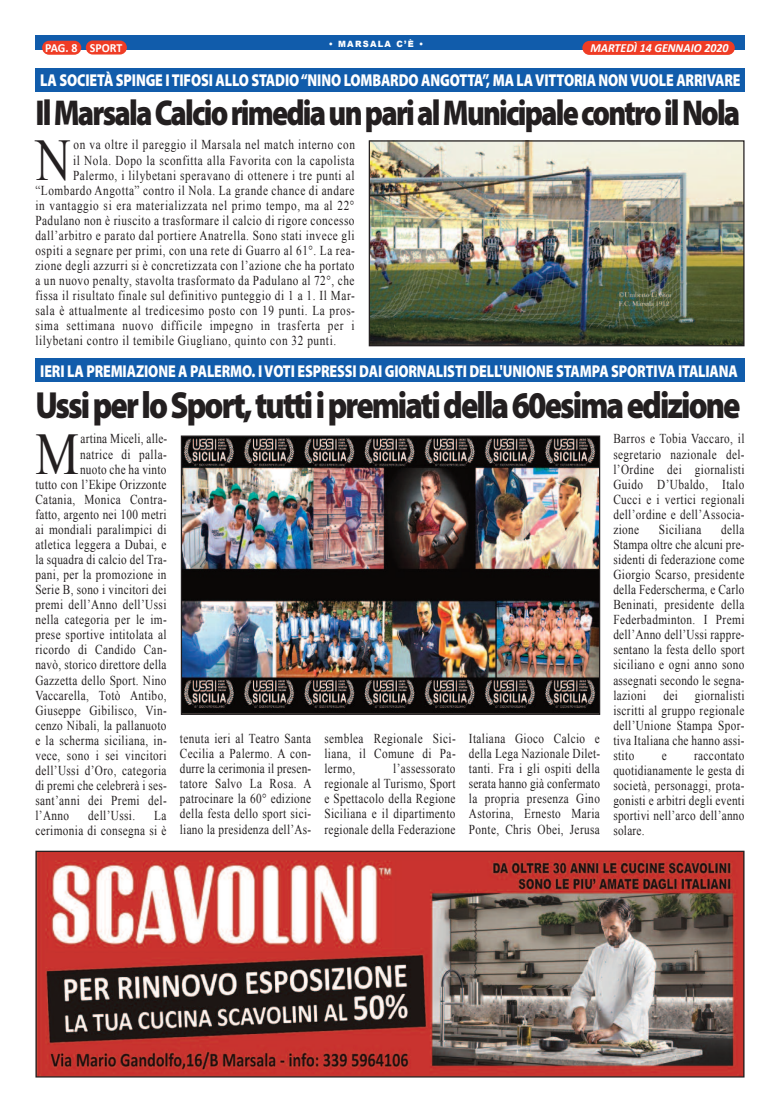
<style>
.page{position:relative;width:780px;height:1113px;background:#fff}
.page>*{position:absolute;margin:0;border:0;box-sizing:border-box;transform-origin:0 0}
.t1{font:59px "Times New Roman";color:#231f20;scale:.83 1}
.t2{font:900 37.88px "Myriad Pro";letter-spacing:-.06em;color:#231f20;scale:.85 1}
.t3{font:900 36px "Myriad Pro";letter-spacing:-.06em;color:#231f20;scale:.83 1}
.t4{font:900 17.25px "Myriad Pro";letter-spacing:-.01em;color:#fff;scale:.81 1}
.t5{font:13.62px/15px "Times New Roman";letter-spacing:.035em;color:#231f20;text-align:justify;scale:.83 1}
.t6{font:13.62px "Times New Roman";letter-spacing:.055em;color:#231f20;scale:.83 1}
.t7{font:13.62px "Times New Roman";letter-spacing:.06em;color:#231f20;scale:.83 1}
.t8{font:italic 700 12.38px "Calibri";color:#fff;scale:.96 1}
.t9{font:700 12.38px "Calibri";letter-spacing:-.005em;color:#fff;scale:.96 1}
.t10{font:900 8.62px "Arial";letter-spacing:.15em;color:#fff;scale:.96 1}
</style>
<div class="page">
<div style="left:35px;top:35px;width:710px;height:14px;background:#115cab"></div>
<div style="left:42px;top:41px;width:39px;height:14px;background:#ef3c25;border-radius:7px"></div>
<div style="left:582px;top:41px;width:152px;height:14px;background:#ef3c25;border-radius:7px"></div>
<div style="left:86px;top:41px;width:41px;height:14px;background:#ef3c25;border-radius:7px"></div>
<img style="left:37px;top:852px;width:705px;height:223px">
<div style="left:35px;top:850px;width:709px;height:227px;border:1px solid #231f20"></div>
<div style="left:35px;top:68px;width:709px;height:24px;background:#115cab"></div>
<img style="left:371px;top:142px;width:371px;height:202px">
<div style="left:369px;top:140px;width:375px;height:206px;border:1px solid #231f20"></div>
<div style="left:35px;top:359px;width:709px;height:23px;background:#115cab"></div>
<img style="left:183px;top:437px;width:415px;height:276px">
<div style="left:181px;top:435px;width:419px;height:280px;border:1px solid #231f20"></div>
<p class="t10" style="left:329px;top:37px;width:100px">• MARSALA C’È •</p>
<p class="t9" style="left:45px;top:43px;width:82px">PAG. 8 SPORT</p>
<p class="t8" style="left:590px;top:42px;width:145px">MARTEDÌ 14 GENNAIO 2020</p>
<p class="t4" style="left:40px;top:74px;width:866px">LA SOCIETÀ SPINGE ITIFOSI ALLO STADIO“NINO LOMBARDO ANGOTTA”, MA LAVITTORIA NONVUOLE ARRIVARE</p>
<h3 class="t3" style="left:35px;top:99px;width:850px">IlMarsalaCalciorimediaunparialMunicipalecontroilNola</h3>
<h1 class="t1" style="left:35px;top:127px;width:44px">N</h1>
<p class="t5" style="left:74px;top:137px;width:340px">on va oltre il pareggio il Marsala nel match interno con</p>
<p class="t5" style="left:73px;top:152px;width:340px">il Nola. Dopo la sconfitta alla Favorita con la capolista</p>
<p class="t5" style="left:73px;top:167px;width:340px">Palermo, i lilybetani speravano di ottenere i tre punti al</p>
<p class="t5" style="left:35px;top:182px;width:386px">“Lombardo Angotta” contro il Nola. La grande chance di andare</p>
<p class="t6" style="left:35px;top:198px;width:386px">in vantaggio si era materializzata nel primo tempo, ma al 22°</p>
<p class="t5" style="left:35px;top:213px;width:386px">Padulano non è riuscito a trasformare il calcio di rigore concesso</p>
<p class="t5" style="left:35px;top:228px;width:386px">dall’arbitro e parato dal portiere Anatrella. Sono stati invece gli</p>
<p class="t5" style="left:35px;top:243px;width:386px">ospiti a segnare per primi, con una rete di Guarro al 61°. La rea-</p>
<p class="t5" style="left:35px;top:258px;width:386px">zione degli azzurri si è concretizzata con l’azione che ha portato</p>
<p class="t5" style="left:35px;top:273px;width:386px">a un nuovo penalty, stavolta trasformato da Padulano al 72°, che</p>
<p class="t5" style="left:35px;top:288px;width:386px">fissa il risultato finale sul definitivo punteggio di 1 a 1. Il Mar-</p>
<p class="t6" style="left:35px;top:303px;width:386px">sala è attualmente al tredicesimo posto con 19 punti. La pros-</p>
<p class="t7" style="left:35px;top:318px;width:386px">sima settimana nuovo difficile impegno in trasferta per i</p>
<p class="t5" style="left:35px;top:333px;width:364px">lilybetani contro il temibile Giugliano, quinto con 32 punti.</p>
<p class="t4" style="left:40px;top:364px;width:862px">IERI LA PREMIAZIONE A PALERMO. IVOTI ESPRESSI DAI GIORNALISTI DELL'UNIONE STAMPA SPORTIVA ITALIANA</p>
<h2 class="t2" style="left:35px;top:391px;width:831px">UssiperloSport,tuttiipremiatidella60esimaedizione</h2>
<h1 class="t1" style="left:35px;top:421px;width:54px">M</h1>
<p class="t5" style="left:81px;top:431px;width:106px">artina Miceli, alle-</p>
<p class="t5" style="left:80px;top:446px;width:106px">natrice di palla-</p>
<p class="t5" style="left:80px;top:461px;width:106px">nuoto che ha vinto</p>
<p class="t5" style="left:35px;top:476px;width:159px">tutto con l’Ekipe Orizzonte</p>
<p class="t5" style="left:35px;top:491px;width:160px">Catania, Monica Contra-</p>
<p class="t5" style="left:35px;top:507px;width:159px">fatto, argento nei 100 metri</p>
<p class="t5" style="left:35px;top:522px;width:159px">ai mondiali paralimpici di</p>
<p class="t5" style="left:35px;top:537px;width:159px">atletica leggera a Dubai, e</p>
<p class="t5" style="left:35px;top:552px;width:160px">la squadra di calcio del Tra-</p>
<p class="t5" style="left:35px;top:567px;width:159px">pani, per la promozione in</p>
<p class="t5" style="left:35px;top:582px;width:159px">Serie B, sono i vincitori dei</p>
<p class="t5" style="left:35px;top:597px;width:159px">premi dell’Anno dell’Ussi</p>
<p class="t5" style="left:35px;top:612px;width:160px">nella categoria per le im-</p>
<p class="t5" style="left:35px;top:627px;width:159px">prese sportive intitolata al</p>
<p class="t5" style="left:35px;top:642px;width:160px">ricordo di Candido Can-</p>
<p class="t5" style="left:35px;top:657px;width:159px">navò, storico direttore della</p>
<p class="t5" style="left:35px;top:672px;width:159px">Gazzetta dello Sport. Nino</p>
<p class="t5" style="left:35px;top:687px;width:159px">Vaccarella, Totò Antibo,</p>
<p class="t5" style="left:35px;top:702px;width:160px">Giuseppe Gibilisco, Vin-</p>
<p class="t5" style="left:35px;top:717px;width:159px">cenzo Nibali, la pallanuoto</p>
<p class="t5" style="left:35px;top:732px;width:160px">e la scherma siciliana, in-</p>
<p class="t5" style="left:35px;top:748px;width:159px">vece, sono i sei vincitori</p>
<p class="t5" style="left:35px;top:763px;width:159px">dell’Ussi d’Oro, categoria</p>
<p class="t5" style="left:35px;top:778px;width:160px">di premi che celebrerà i ses-</p>
<p class="t5" style="left:35px;top:793px;width:160px">sant’anni dei Premi del-</p>
<p class="t5" style="left:35px;top:808px;width:42px">l’Anno</p>
<p class="t5" style="left:88px;top:808px;width:58px">dell’Ussi.</p>
<p class="t5" style="left:35px;top:808px;width:159px;text-align:right">La<br>cerimonia di consegna si è</p>
<p class="t5" style="left:180px;top:731px;width:160px">tenuta ieri al Teatro Santa Cecilia a Palermo. A con&shy;durre la cerimonia il presen&shy;tatore Salvo La Rosa. A patrocinare la 60° edizione della festa dello sport sici&shy;liano la presidenza dell’As-</p>
<p class="t5" style="left:324px;top:731px;width:160px">semblea Regionale Sici&shy;liana, il Comune di Pa&shy;lermo,</p>
<p class="t5" style="left:324px;top:761px;width:159px;text-indent:69px">l’assessorato regionale al Turismo, Sport e Spettacolo della Regione Siciliana e il dipartimento regionale della Federazione</p>
<p class="t5" style="left:469px;top:731px;width:160px">Italiana Gioco Calcio e della Lega Nazionale Dilet&shy;tanti. Fra i gli ospiti della serata hanno già confermato la propria presenza Gino Astorina, Ernesto Maria Ponte, Chris Obei, Jerusa</p>
<p class="t5" style="left:613px;top:431px;width:160px">Barros e Tobia Vaccaro, il segretario nazionale del&shy;l’Ordine dei giornalisti Guido D’Ubaldo, Italo Cucci e i vertici regionali dell’ordine e dell’Associa&shy;zione</p>
<p class="t5" style="left:613px;top:522px;width:160px;text-indent:108px">della Stampa oltre che alcuni pre&shy;sidenti di federazione come Giorgio Scarso, presidente della Federscherma, e Carlo Beninati, presidente della Federbadminton. I Premi dell’Anno dell’Ussi rappre&shy;sentano la festa dello sport siciliano e ogni anno sono assegnati secondo le segna&shy;lazioni</p>
<p class="t5" style="left:658px;top:522px;width:53px">Siciliana</p>
<p class="t5" style="left:613px;top:687px;width:160px;text-indent:81px">giornalisti iscritti al gruppo regionale dell’Unione Stampa Spor&shy;tiva Italiana che hanno assi&shy;stito</p>
<p class="t5" style="left:663px;top:687px;width:19px">dei</p>
<p class="t5" style="left:613px;top:748px;width:160px;text-indent:81px">raccontato quotidianamente le gesta di società, personaggi, prota&shy;gonisti e arbitri degli eventi sportivi nell’arco dell’anno solare.</p>
<p class="t5" style="left:661px;top:748px;width:8px">e</p>
</div>
